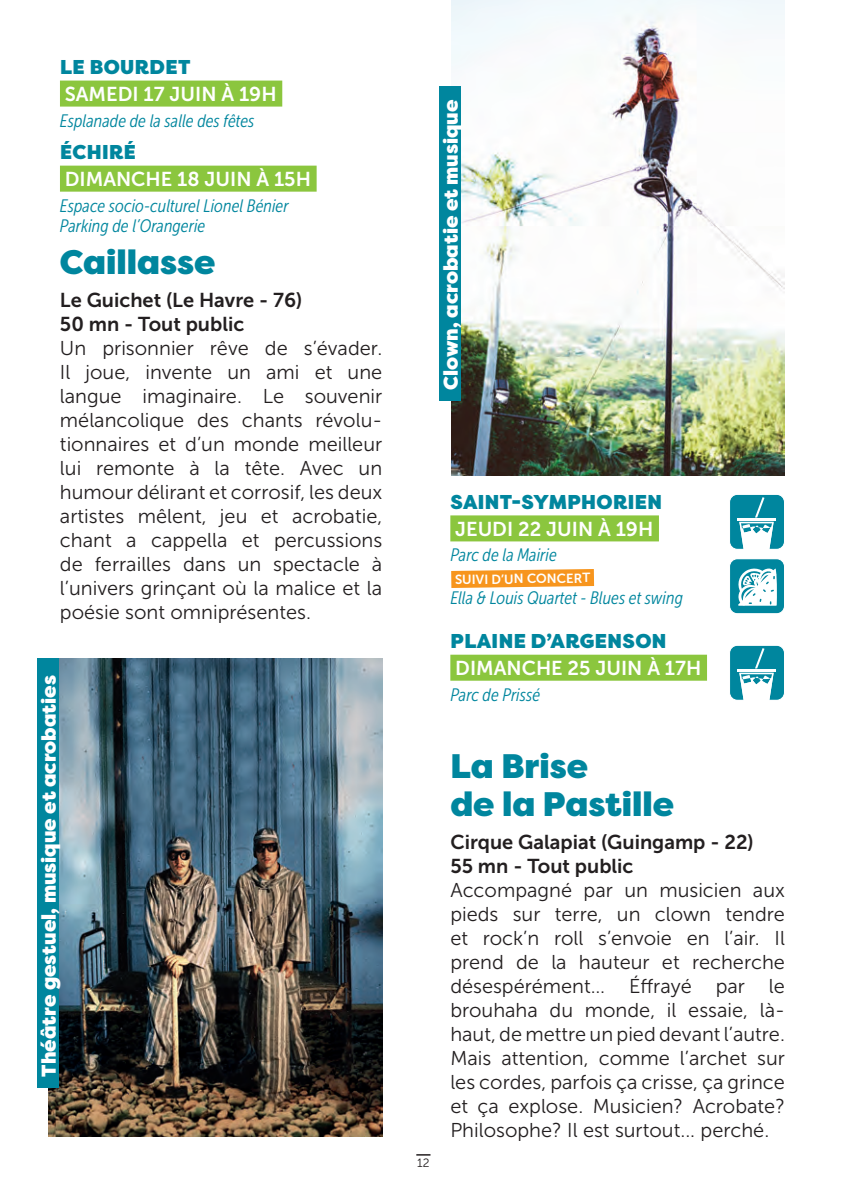
<style>
.page{position:relative;width:844px;height:1196px;background:#fff}
.page>*{position:absolute;margin:0;border:0;box-sizing:border-box;transform-origin:0 0}
.t1{font:900 34px/38px "Filson Pro";color:#00869e}
.t2{font:20px/24px "Museo Sans 300";color:#231f20;text-align:justify}
.t3{font:20px/24px "Museo Sans 700";color:#231f20}
.t4{font:20px "Museo Sans 700";color:#fff}
.t5{font:900 20px "Filson Pro";color:#fff}
.t6{font:900 20px "Filson Pro";letter-spacing:.02em;color:#00869e}
.t7{font:italic 18px/20px "Museo Sans Cond 300";color:#00869e}
.t8{font:13px "Museo Sans 700";color:#fff}
.t9{font:12px "Museo Sans 300";color:#231f20}
</style>
<div class="page">
<div style="left:60px;top:81px;width:222px;height:26px;background:#8bc63e"></div>
<div style="left:60px;top:166px;width:257px;height:26px;background:#8bc63e"></div>
<img style="left:49px;top:658px;width:333px;height:478px">
<div style="left:37px;top:658px;width:22px;height:429px;background:#00869e"></div>
<img style="left:451px;top:0;width:334px;height:475px">
<div style="left:439px;top:86px;width:22px;height:315px;background:#00869e"></div>
<div style="left:450px;top:515px;width:209px;height:26px;background:#8bc63e"></div>
<div style="left:450px;top:654px;width:257px;height:26px;background:#8bc63e"></div>
<svg style="left:451px;top:569px;width:144px;height:19px;background:#f7a036"></svg>
<svg style="left:731px;top:496px;width:52px;height:51px"></svg>
<hr style="left:737px;top:518px;width:39px;height:3px;background:#fff">
<div style="left:729px;top:494px;width:56px;height:55px;border:1px solid #fff;border-radius:8px"></div>
<svg style="left:731px;top:560px;width:52px;height:52px"></svg>
<div style="left:729px;top:558px;width:56px;height:56px;border:1px solid #fff;border-radius:8px"></div>
<svg style="left:731px;top:646px;width:52px;height:52px"></svg>
<hr style="left:737px;top:669px;width:39px;height:3px;background:#fff">
<div style="left:729px;top:644px;width:56px;height:56px;border:1px solid #fff;border-radius:8px"></div>
<svg style="left:416px;top:1154px;width:14px;height:1px"></svg>
<p class="t6" style="left:60px;top:55px;width:132px">LE BOURDET</p>
<p class="t4" style="left:65px;top:83px;width:213px">SAMEDI 17 JUIN À 19H</p>
<p class="t7" style="left:60px;top:110px;width:196px">Esplanade de la salle des fêtes</p>
<p class="t6" style="left:60px;top:140px;width:77px">ÉCHIRÉ</p>
<p class="t4" style="left:65px;top:168px;width:248px">DIMANCHE 18 JUIN À 15H</p>
<p class="t7" style="left:60px;top:195px;width:230px">Espace socio-culturel Lionel Bénier<br>Parking de l’Orangerie</p>
<h1 class="t1" style="left:60px;top:244px;width:157px">Caillasse</h1>
<p class="t3" style="left:60px;top:288px;width:244px">Le Guichet (Le Havre - 76)<br>50 mn - Tout public</p>
<p class="t2" style="left:60px;top:336px;width:324px">Un prisonnier rêve de s’évader.<br>Il joue, invente un ami et une langue imaginaire. Le souvenir mélancolique des chants révolu&shy;tionnaires et d’un monde meilleur lui remonte à la tête. Avec un humour délirant et corrosif, les deux artistes mêlent, jeu et acrobatie, chant a cappella et percussions de ferrailles dans un spectacle à l’univers grinçant où la malice et la poésie sont omniprésentes.</p>
<p class="t5" style="left:36px;top:1076px;width:403px;rotate:-90deg">Théâtre gestuel, musique et acrobaties</p>
<p class="t5" style="left:438px;top:390px;width:292px;rotate:-90deg">Clown, acrobatie et musique</p>
<p class="t9" style="left:417px;top:1156px;width:14px">12</p>
<p class="t6" style="left:450px;top:489px;width:213px">SAINT-SYMPHORIEN</p>
<p class="t4" style="left:455px;top:517px;width:199px">JEUDI 22 JUIN À 19H</p>
<p class="t7" style="left:450px;top:545px;width:108px">Parc de la Mairie</p>
<p class="t8" style="left:455px;top:572px;width:137px;rotate:-1deg">SUIVI D’UN CONCERT</p>
<p class="t7" style="left:450px;top:588px;width:234px">Ella &amp; Louis Quartet - Blues et swing</p>
<p class="t6" style="left:450px;top:628px;width:217px">PLAINE D’ARGENSON</p>
<p class="t4" style="left:455px;top:657px;width:248px">DIMANCHE 25 JUIN À 17H</p>
<p class="t7" style="left:450px;top:684px;width:91px">Parc de Prissé</p>
<h1 class="t1" style="left:450px;top:747px;width:225px">La Brise<br>de la Pastille</h1>
<p class="t3" style="left:450px;top:829px;width:305px">Cirque Galapiat (Guingamp - 22)<br>55 mn - Tout public</p>
<p class="t2" style="left:450px;top:877px;width:336px">Accompagné par un musicien aux pieds sur terre, un clown tendre et rock’n roll s’envoie en l’air. Il prend de la hauteur et recherche désespérément… Éffrayé par le brouhaha du monde, il essaie, là&shy;haut, de mettre un pied devant l’autre.<br>Mais attention, comme l’archet sur les cordes, parfois ça crisse, ça grince et ça explose. Musicien? Acrobate?<br>Philosophe? Il est surtout... perché.</p>
</div>
